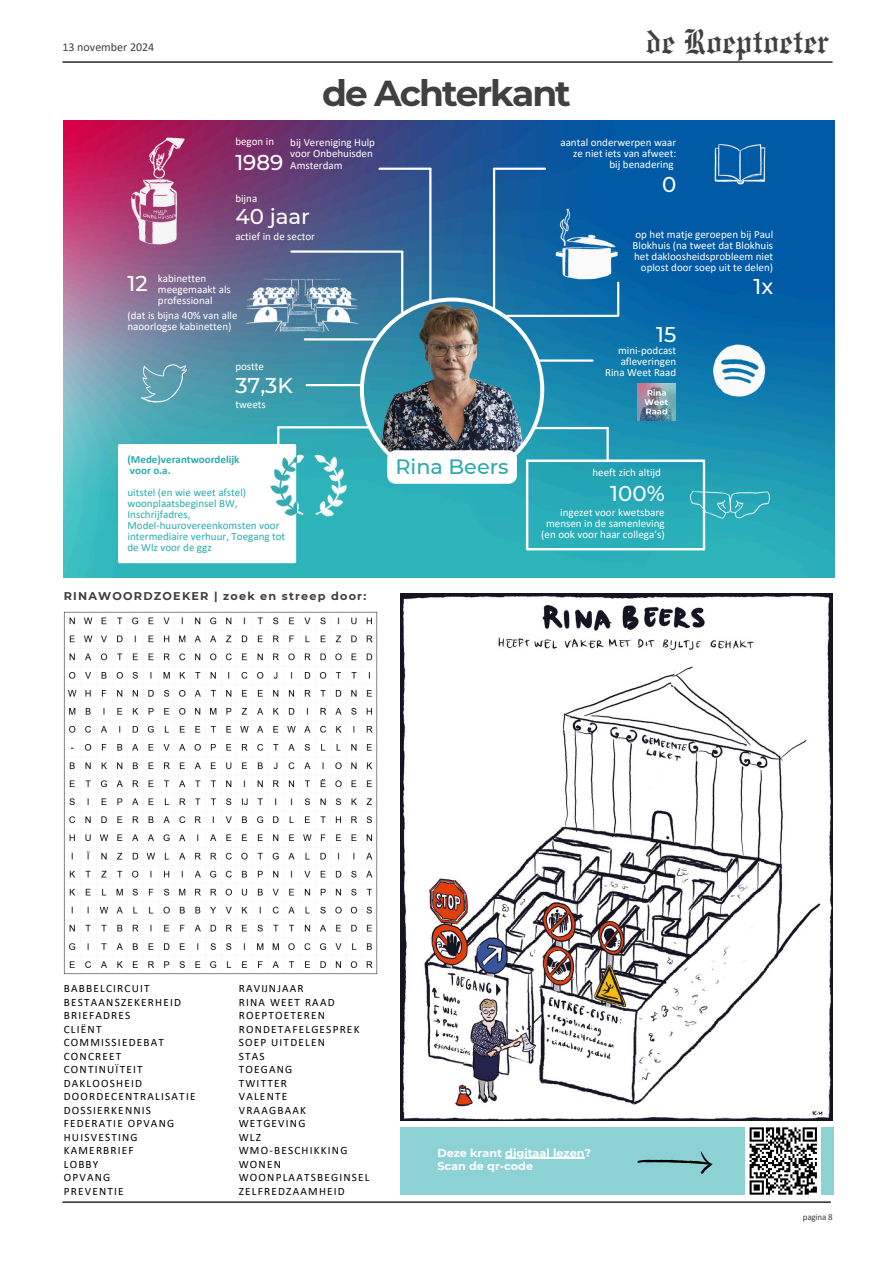
<style>
.page{position:relative;width:893px;height:1263px;background:#fff}
.page>*{position:absolute;margin:0;border:0;box-sizing:border-box;transform-origin:0 0}
.t1{font:700 36px "Montserrat";letter-spacing:-.055em;color:#404040}
.t2{font:35.55px "Engravers Old English BT";color:#404040}
.t3{font:500 21.38px "Montserrat";color:#fff}
.t4{font:500 20.77px "Montserrat";color:#2aaaaf}
.t5{font:12px "Calibri";color:#404040}
.t6{font:11.25px/13.5px "Calibri";letter-spacing:.105em;color:#000}
.t7{font:700 11.25px/13.5px "Montserrat";color:#fff}
.t8{font:700 11.25px "Montserrat";letter-spacing:.105em;color:#404040}
.t9{font:11.02px/11px "Calibri";color:#fff;text-align:right}
.t10{font:11.02px/11px "Calibri";color:#2aaaaf}
.t11{font:700 11.02px/11px "Calibri";color:#2aaaaf}
.t12{font:9px "Calibri";letter-spacing:-.02em;color:#404040}
</style>
<div class="page">
<hr style="left:62px;top:61px;width:770px;height:2px;background:#404040">
<hr style="left:62px;top:1201px;width:769px;height:2px;background:#404040">
<img style="left:401px;top:593px;width:431px;height:527px">
<div style="left:401px;top:1127px;width:433px;height:67px;background:#8cd1d4"></div>
<hr style="left:505px;top:1157px;width:79px;height:1px;background:#fff">
<img style="left:64px;top:121px;width:770px;height:457px">
<svg style="left:118px;top:444px;width:178px;height:119px"></svg>
<img style="left:127px;top:135px;width:63px;height:112px">
<img style="left:239px;top:270px;width:122px;height:65px">
<img style="left:135px;top:352px;width:59px;height:51px">
<img style="left:296px;top:444px;width:82px;height:107px">
<img style="left:705px;top:131px;width:70px;height:60px">
<img style="left:544px;top:201px;width:82px;height:86px">
<img style="left:713px;top:339px;width:55px;height:59px">
<img style="left:705px;top:480px;width:70px;height:49px">
<hr style="left:494px;top:168px;width:51px;height:2px;background:#fff">
<hr style="left:493px;top:169px;width:2px;height:139px;background:#fff">
<hr style="left:277px;top:427px;width:2px;height:34px;background:#fff">
<img style="left:254px;top:444px;width:42px;height:107px">
<hr style="left:617px;top:283px;width:2px;height:33px;background:#fff">
<hr style="left:305px;top:338px;width:72px;height:2px;background:#fff">
<hr style="left:307px;top:384px;width:54px;height:2px;background:#fff">
<hr style="left:291px;top:250px;width:111px;height:3px;background:#fff">
<hr style="left:401px;top:252px;width:2px;height:62px;background:#fff">
<hr style="left:429px;top:169px;width:2px;height:131px;background:#fff">
<hr style="left:379px;top:168px;width:51px;height:2px;background:#fff">
<hr style="left:278px;top:426px;width:90px;height:2px;background:#fff">
<img style="left:364px;top:289px;width:164px;height:9px">
<svg style="left:637px;top:1151px;width:76px;height:23px"></svg>
<div style="left:745px;top:1123px;width:76px;height:76px;background:#fff"></div>
<svg style="left:749px;top:1127px;width:68px;height:68px"></svg>
<img style="left:64px;top:611px;width:314px;height:364px">
<svg style="left:360px;top:298px;width:345px;height:252px"></svg>
<p class="t5" style="left:62px;top:39px;width:93px">13 november 2024</p>
<h1 class="t1" style="left:322px;top:67px;width:250px">de Achterkant</h1>
<h2 class="t2" style="left:645px;top:21px;width:185px">de Roeptoeter</h2>
<p class="t9" style="left:235px;top:135px;width:40px">begon in</p>
<p class="t9" style="left:290px;top:136px;width:86px;line-height:11.9px;text-align:left">bij Vereniging Hulp voor Onbehuisden<br>Amsterdam</p>
<h3 class="t3" style="left:235px;top:147px;width:50px">1989</h3>
<p class="t9" style="left:560px;top:136px;width:117px">aantal onderwerpen waar ze niet iets van afweet: bij benadering</p>
<h3 class="t3" style="left:662px;top:169px;width:16px">0</h3>
<p class="t9" style="left:235px;top:193px;width:23px">bijna</p>
<p class="t9" style="left:235px;top:231px;width:81px">actief in de sector</p>
<h3 class="t3" style="left:235px;top:202px;width:76px">40 jaar</h3>
<p class="t9" style="left:632px;top:229px;width:142px">op het matje geroepen bij Paul<br>Blokhuis (na tweet dat Blokhuis het dakloosheidsprobleem niet oplost door soep uit te delen)</p>
<p class="t9" style="left:158px;top:273px;width:74px;text-align:left">kabinetten meegemaakt als professional</p>
<h3 class="t3" style="left:127px;top:269px;width:22px">12</h3>
<h3 class="t3" style="left:753px;top:272px;width:21px">1x</h3>
<p class="t9" style="left:127px;top:309px;width:112px;text-align:left">(dat is bijna 40% van alle naoorlogse kabinetten)</p>
<p class="t9" style="left:235px;top:360px;width:30px">postte</p>
<p class="t9" style="left:235px;top:399px;width:32px">tweets</p>
<h3 class="t3" style="left:235px;top:371px;width:59px">37,3K</h3>
<p class="t11" style="left:127px;top:454px;width:114px">(Mede)verantwoordelijk voor o.a.</p>
<p class="t10" style="left:127px;top:486px;width:159px">uitstel (en wie weet afstel) woonplaatsbeginsel BW,<br>Inschrijfadres,<br>Model-huurovereenkomsten voor intermediaire verhuur, Toegang tot de Wlz voor de ggz</p>
<p class="t8" style="left:64px;top:587px;width:304px">RINAWOORDZOEKER | zoek en streep door:</p>
<h3 class="t4" style="left:395px;top:452px;width:115px">Rina Beers</h3>
<h3 class="t3" style="left:656px;top:319px;width:22px">15</h3>
<p class="t9" style="left:605px;top:345px;width:73px">mini-podcast afleveringen<br>Rina Weet Raad</p>
<p class="t9" style="left:592px;top:466px;width:70px">heeft zich altijd</p>
<h3 class="t3" style="left:610px;top:479px;width:56px">100%</h3>
<p class="t9" style="left:541px;top:507px;width:125px">ingezet voor kwetsbare mensen in de samenleving (en ook voor haar collega’s)</p>
<p class="t6" style="left:64px;top:981px;width:133px">BABBELCIRCUIT<br>BESTAANSZEKERHEID<br>BRIEFADRES<br>CLIËNT<br>COMMISSIEDEBAT<br>CONCREET<br>CONTINUÏTEIT<br>DAKLOOSHEID<br>DOORDECENTRALISATIE<br>DOSSIERKENNIS<br>FEDERATIE OPVANG<br>HUISVESTING<br>KAMERBRIEF<br>LOBBY<br>OPVANG<br>PREVENTIE</p>
<p class="t6" style="left:239px;top:981px;width:132px">RAVĲNJAAR<br>RINA WEET RAAD<br>ROEPTOETEREN<br>RONDETAFELGESPREK<br>SOEP UITDELEN<br>STAS<br>TOEGANG<br>TWITTER<br>VALENTE<br>VRAAGBAAK<br>WETGEVING<br>WLZ<br>WMO-BESCHIKKING<br>WONEN<br>WOONPLAATSBEGINSEL<br>ZELFREDZAAMHEID</p>
<p class="t7" style="left:437px;top:1145px;width:155px">Deze krant digitaal lezen?<br>Scan de qr-code</p>
<p class="t12" style="left:803px;top:1210px;width:31px">pagina 8</p>
</div>
